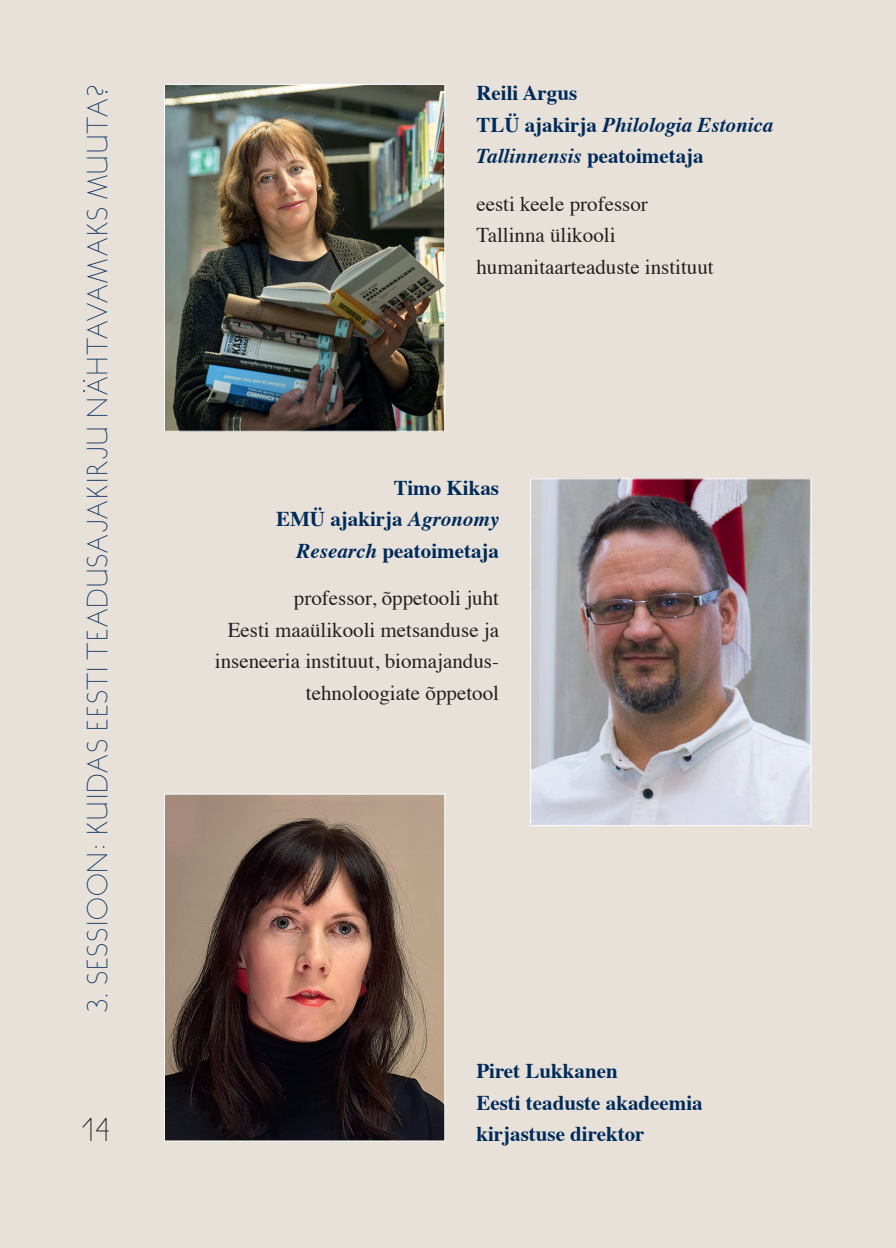
<style>
.page{position:relative;width:896px;height:1248px;background:#fff}
.page>*{position:absolute;margin:0;border:0;box-sizing:border-box;transform-origin:0 0}
.t1{font:36px "SOLUMVERBA";color:#231f20}
.t2{font:32px "SOLUMVERBA";letter-spacing:.02em;color:#002a5a}
.t3{font:21px/31.6px "Times";color:#231f20}
.t4{font:700 21px/31.6px "Times";color:#002a5a}
.s1{font-style:italic}
</style>
<div class="page">
<div style="left:0;top:0;width:896px;height:1247px;background:#e7e1d9"></div>
<img style="left:166px;top:86px;width:277px;height:344px">
<div style="left:164px;top:84px;width:281px;height:348px;border:1px solid #fff"></div>
<img style="left:166px;top:795px;width:277px;height:344px">
<div style="left:164px;top:793px;width:281px;height:348px;border:1px solid #fff"></div>
<img style="left:532px;top:480px;width:277px;height:344px">
<div style="left:530px;top:478px;width:281px;height:348px;border:1px solid #fff"></div>
<h2 class="t2" style="left:81px;top:1012px;width:929px;rotate:-90deg">3. SESSIOON: KUIDAS EESTI TEADUSAJAKIRJU NÄHTAVAMAKS MUUTA?</h2>
<h1 class="t1" style="left:81px;top:1110px;width:32px">14</h1>
<p class="t4" style="left:476px;top:75px;width:298px">Reili Argus<br>TLÜ ajakirja <span class="s1">Philologia Estonica<br>Tallinnensis</span> peatoimetaja</p>
<p class="t3" style="left:476px;top:186px;width:239px">eesti keele professor<br>Tallinna ülikooli humanitaarteaduste instituut</p>
<p class="t4" style="left:276px;top:469px;width:224px;text-align:right">Timo Kikas<br>EMÜ ajakirja <span class="s1">Agronomy<br>Research</span> peatoimetaja</p>
<p class="t3" style="left:215px;top:580px;width:286px;text-align:right">professor, õppetooli juht<br>Eesti maaülikooli metsanduse ja inseneeria instituut, biomajandus&shy;tehnoloogiate õppetool</p>
<p class="t4" style="left:476px;top:1052px;width:228px">Piret Lukkanen<br>Eesti teaduste akadeemia kirjastuse direktor</p>
</div>
